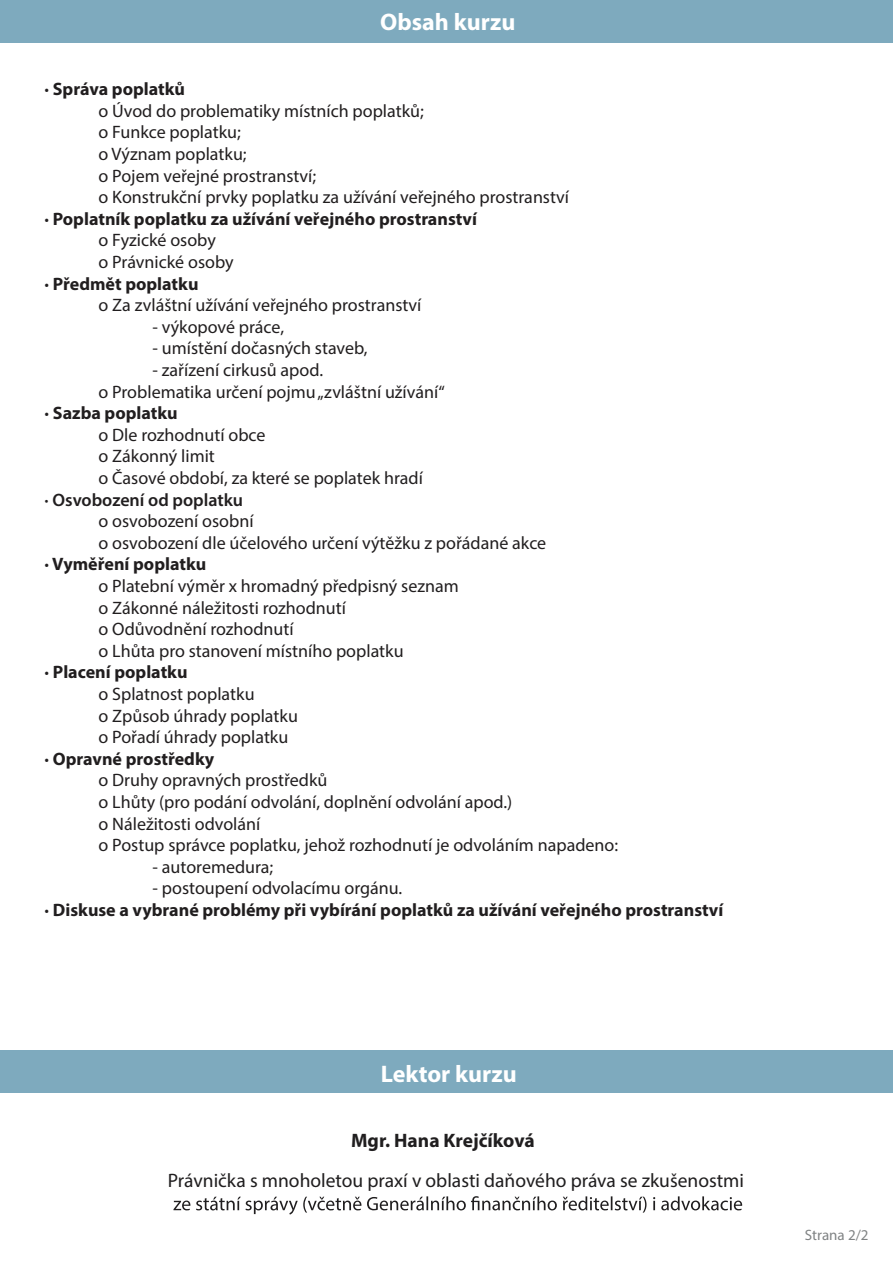
<style>
.page{position:relative;width:893px;height:1263px;background:#fff}
.page>*{position:absolute;margin:0;border:0;box-sizing:border-box;transform-origin:0 0}
.t1{font:700 24px "Myriad Pro";color:#fff}
.t2{font:19.5px "Myriad Pro";color:#201e1f}
.t3{font:700 19.5px "Myriad Pro";color:#201e1f}
.t4{font:18px/21.6px "Myriad Pro";color:#211e1f}
.t5{font:700 18px "Myriad Pro";color:#211e1f}
.t6{font:600 18px "Myriad Pro";color:#211e1f}
.t7{font:15px "Myriad Pro";color:#808384}
</style>
<div class="page">
<div style="left:1px;top:1051px;width:892px;height:42px;background:#7eaabe"></div>
<div style="left:0;top:0;width:893px;height:42px;background:#7eaabe"></div>
<svg style="left:173px;top:1196px;width:569px;height:18px"></svg>
<h1 class="t1" style="left:380px;top:6px;width:137px">Obsah kurzu</h1>
<p class="t5" style="left:45px;top:77px;width:142px">· Správa poplatků</p>
<p class="t4" style="left:99px;top:100px;width:472px">o Úvod do problematiky místních poplatků;<br>o Funkce poplatku;<br>o Význam poplatku;<br>o Pojem veřejné prostranství;<br>o Konstrukční prvky poplatku za užívání veřejného prostranství</p>
<p class="t5" style="left:45px;top:207px;width:434px">· Poplatník poplatku za užívání veřejného prostranství</p>
<p class="t4" style="left:99px;top:229px;width:137px">o Fyzické osoby<br>o Právnické osoby</p>
<p class="t5" style="left:45px;top:272px;width:155px">· Předmět poplatku</p>
<p class="t4" style="left:99px;top:294px;width:324px">o Za zvláštní užívání veřejného prostranství</p>
<p class="t4" style="left:153px;top:316px;width:133px">- výkopové práce,</p>
<p class="t4" style="left:153px;top:337px;width:217px">- umístění dočasných staveb,</p>
<p class="t4" style="left:99px;top:359px;width:348px;text-indent:54px">- zařízení cirkusů apod.<br>o Problematika určení pojmu„zvláštní užívání“</p>
<p class="t5" style="left:45px;top:401px;width:135px">· Sazba poplatku</p>
<p class="t4" style="left:99px;top:424px;width:326px">o Dle rozhodnutí obce<br>o Zákonný limit<br>o Časové období, za které se poplatek hradí</p>
<p class="t6" style="left:45px;top:488px;width:200px">· Osvobození od poplatku</p>
<p class="t4" style="left:99px;top:510px;width:449px">o osvobození osobní<br>o osvobození dle účelového určení výtěžku z pořádané akce</p>
<p class="t5" style="left:45px;top:553px;width:163px">· Vyměření poplatku</p>
<p class="t4" style="left:99px;top:575px;width:362px">o Platební výměr x hromadný předpisný seznam o Zákonné náležitosti rozhodnutí<br>o Odůvodnění rozhodnutí<br>o Lhůta pro stanovení místního poplatku</p>
<p class="t5" style="left:45px;top:661px;width:144px">· Placení poplatku</p>
<p class="t4" style="left:99px;top:683px;width:201px">o Splatnost poplatku<br>o Způsob úhrady poplatku o Pořadí úhrady poplatku</p>
<p class="t5" style="left:45px;top:747px;width:171px">· Opravné prostředky</p>
<p class="t4" style="left:99px;top:769px;width:521px">o Druhy opravných prostředků<br>o Lhůty (pro podání odvolání, doplnění odvolání apod.)<br>o Náležitosti odvolání<br>o Postup správce poplatku, jehož rozhodnutí je odvoláním napadeno:</p>
<p class="t4" style="left:153px;top:856px;width:122px">- autoremedura;</p>
<p class="t4" style="left:153px;top:877px;width:251px">- postoupení odvolacímu orgánu.</p>
<p class="t5" style="left:45px;top:898px;width:680px">· Diskuse a vybrané problémy při vybírání poplatků za užívání veřejného prostranství</p>
<h1 class="t1" style="left:381px;top:1058px;width:137px">Lektor kurzu</h1>
<p class="t3" style="left:351px;top:1127px;width:185px">Mgr. Hana Krejčíková</p>
<p class="t2" style="left:168px;top:1168px;width:578px">Právnička s mnoholetou praxí v oblasti daňového práva se zkušenostmi</p>
<p class="t7" style="left:805px;top:1225px;width:65px">Strana 2/2</p>
</div>
